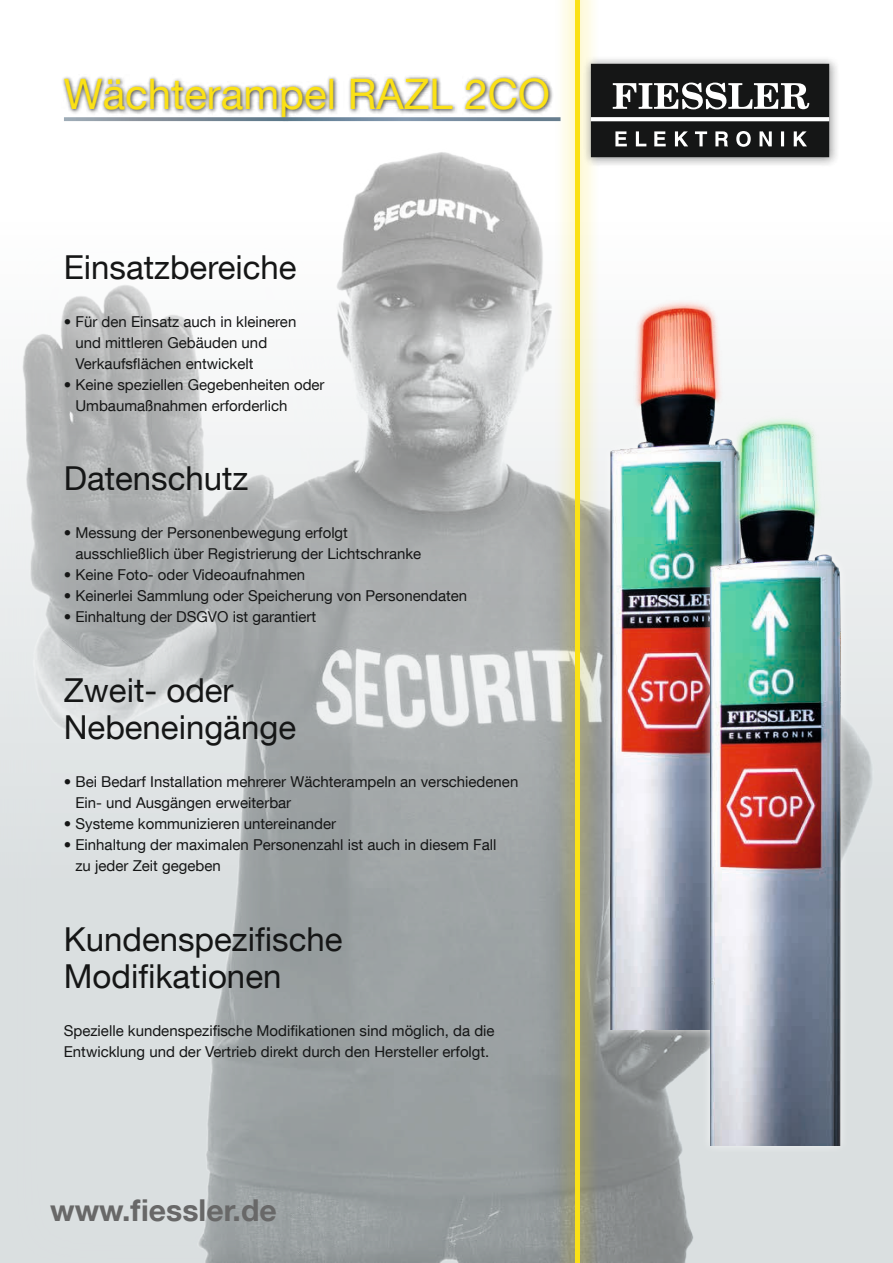
<style>
.page{position:relative;width:893px;height:1263px;background:#fff}
.page>*{position:absolute;margin:0;border:0;box-sizing:border-box;transform-origin:0 0}
.t1{font:42px "Helvetica Neue LT Com";color:#fbe116}
.t2{font:33px/37.5px "Helvetica Neue LT Com";color:#151616}
.t3{font:700 30.15px "Helvetica Neue LT Com";color:#686868}
.t4{font:15px/21px "Helvetica Neue LT Com";color:#151616}
</style>
<div class="page">
<img style="left:2px;top:121px;width:891px;height:1142px">
<hr style="left:0;top:0;width:1px;height:1263px;background:#a3b5bf">
<img style="left:0;top:0;width:34px;height:1203px">
<svg style="left:555px;top:0;width:45px;height:1263px;background:#bfbfae"></svg>
<div style="left:575px;top:0;width:5px;height:1263px;background:#fbe116"></div>
<div style="left:61px;top:75px;width:493px;height:47px;background:#151616;opacity:.9"></div>
<div style="left:583px;top:56px;width:256px;height:112px;background:#151616;opacity:.3"></div>
<div style="left:591px;top:64px;width:238px;height:93px;border:2px solid #151616"></div>
<svg style="left:613px;top:83px;width:196px;height:26px"></svg>
<svg style="left:593px;top:117px;width:234px;height:4px"></svg>
<svg style="left:615px;top:131px;width:192px;height:16px"></svg>
<svg style="left:64px;top:117px;width:497px;height:4px;background:#7f92a1"></svg>
<img style="left:598px;top:281px;width:160px;height:748px">
<div style="left:701px;top:409px;width:148px;height:745px;background:#fff;opacity:.75"></div>
<img style="left:710px;top:397px;width:148px;height:748px">
<h1 class="t1" style="left:64px;top:78px;width:488px">Wächterampel RAZL 2CO</h1>
<h2 class="t2" style="left:64px;top:251px;width:234px">Einsatzbereiche</h2>
<p class="t4" style="left:75px;top:312px;width:222px;text-indent:-12px">• Für den Einsatz auch in kleineren und mittleren Gebäuden und<br>Verkaufsflächen entwickelt</p>
<p class="t4" style="left:75px;top:375px;width:251px;text-indent:-12px">• Keine speziellen Gegebenheiten oder<br>Umbaumaßnahmen erforderlich</p>
<h2 class="t2" style="left:64px;top:463px;width:186px">Datenschutz</h2>
<p class="t4" style="left:75px;top:524px;width:347px;text-indent:-12px">• Messung der Personenbewegung erfolgt ausschließlich über Registrierung der Lichtschranke</p>
<p class="t4" style="left:64px;top:566px;width:243px">• Keine Foto- oder Videoaufnahmen</p>
<p class="t4" style="left:64px;top:587px;width:405px">• Keinerlei Sammlung oder Speicherung von Personendaten</p>
<p class="t4" style="left:64px;top:608px;width:254px">• Einhaltung der DSGVO ist garantiert</p>
<h2 class="t2" style="left:64px;top:674px;width:234px">Zweit- oder<br>Nebeneingänge</h2>
<p class="t4" style="left:75px;top:773px;width:444px;text-indent:-12px">• Bei Bedarf Installation mehrerer Wächterampeln an verschiedenen<br>Ein- und Ausgängen erweiterbar</p>
<p class="t4" style="left:64px;top:815px;width:274px">• Systeme kommunizieren untereinander</p>
<p class="t4" style="left:75px;top:836px;width:422px;text-indent:-12px">• Einhaltung der maximalen Personenzahl ist auch in diesem Fall zu jeder Zeit gegeben</p>
<h2 class="t2" style="left:64px;top:919px;width:280px">Kundenspezifische<br>Modifikationen</h2>
<p class="t4" style="left:64px;top:1020px;width:432px">Spezielle kundenspezifische Modifikationen sind möglich, da die<br>Entwicklung und der Vertrieb direkt durch den Hersteller erfolgt.</p>
<h3 class="t3" style="left:50px;top:1191px;width:228px">www.fiessler.de</h3>
</div>
